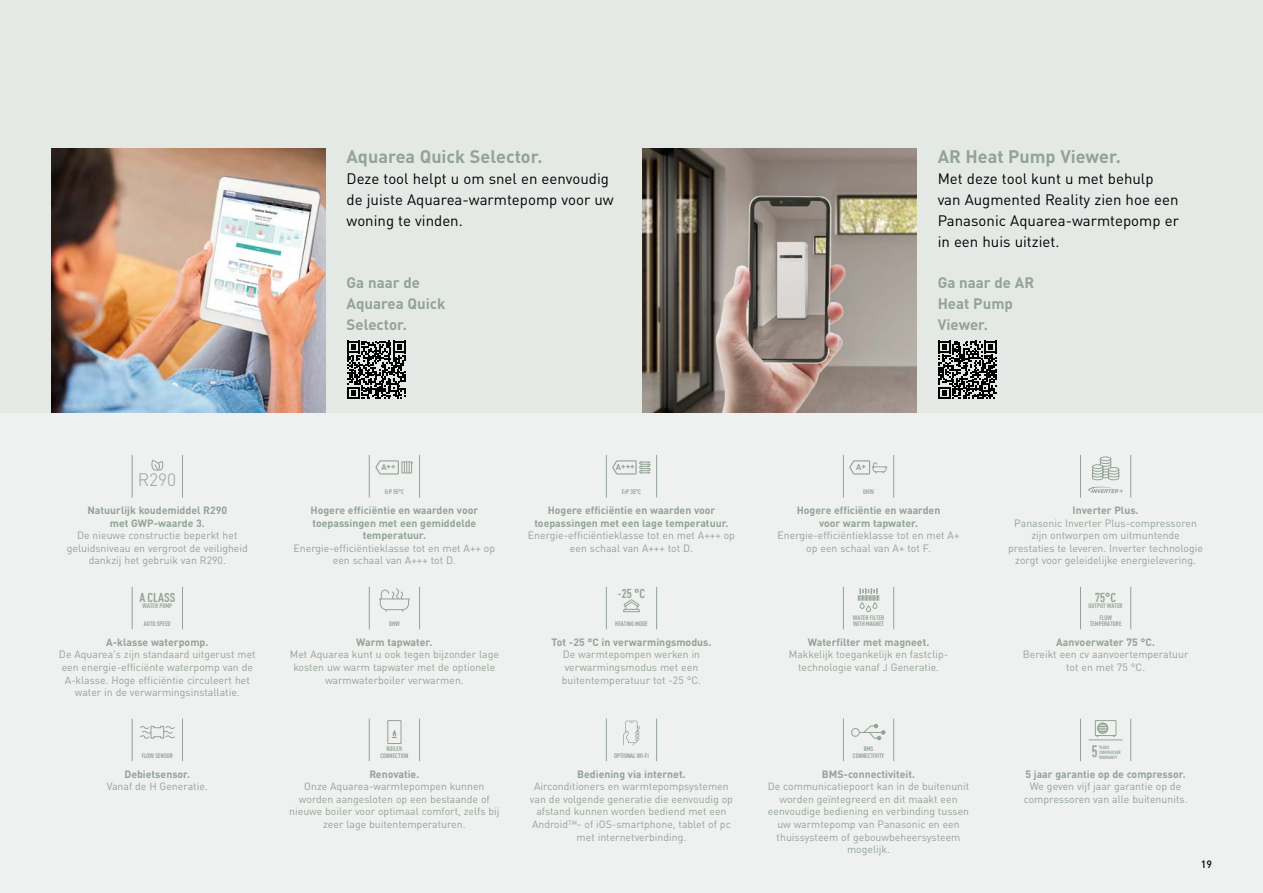
<style>
.page{position:relative;width:1263px;height:893px;background:#eef1ef}
.page>*{position:absolute;margin:0;border:0;box-sizing:border-box;transform-origin:0 0}
.t1{font:700 18px "DIN Pro";color:#93a396}
.t2{font:300 17.55px "DIN";color:#93a396}
.t3{font:700 16.05px "DIN Cond";color:#93a396;scale:.9 1}
.t4{font:15px/21px "DIN Pro";color:#000}
.t5{font:700 15px/21px "DIN Pro";color:#93a396}
.t6{font:700 12.75px "DIN Cond";color:#93a396}
.t7{font:10.5px/12.6px "DIN Pro";color:#93a396;text-align:center}
.t8{font:700 10.5px/12.6px "DIN Pro";color:#93a396;text-align:center}
.t9{font:500 10.5px "DIN Pro";color:#000}
.t10{font:700 8.25px "DIN";color:#93a396}
.t11{font:700 6.45px/6.3px "DIN Cond";color:#93a396;text-align:center}
.t12{font:700 4.65px/4.9px "DIN Cond";color:#93a396}
</style>
<div class="page">
<div style="left:0;top:0;width:1263px;height:412px;background:#e5e9e6"></div>
<img style="left:51px;top:149px;width:274px;height:263px">
<img style="left:642px;top:149px;width:274px;height:263px">
<svg style="left:151px;top:460px;width:12px;height:11px"></svg>
<hr style="left:132px;top:455px;width:1px;height:42px;background:#93a396">
<hr style="left:182px;top:455px;width:1px;height:42px;background:#93a396">
<hr style="left:132px;top:587px;width:1px;height:42px;background:#93a396">
<hr style="left:182px;top:587px;width:1px;height:42px;background:#93a396">
<svg style="left:140px;top:725px;width:35px;height:14px"></svg>
<hr style="left:132px;top:719px;width:1px;height:42px;background:#93a396">
<hr style="left:182px;top:719px;width:1px;height:42px;background:#93a396">
<svg style="left:612px;top:460px;width:39px;height:15px"></svg>
<hr style="left:606px;top:455px;width:1px;height:42px;background:#93a396">
<hr style="left:656px;top:455px;width:1px;height:42px;background:#93a396">
<svg style="left:623px;top:599px;width:17px;height:13px"></svg>
<hr style="left:606px;top:587px;width:1px;height:42px;background:#93a396">
<hr style="left:656px;top:587px;width:1px;height:42px;background:#93a396">
<svg style="left:623px;top:721px;width:17px;height:24px"></svg>
<hr style="left:606px;top:719px;width:1px;height:42px;background:#93a396">
<hr style="left:656px;top:719px;width:1px;height:42px;background:#93a396">
<svg style="left:375px;top:460px;width:38px;height:15px"></svg>
<hr style="left:369px;top:455px;width:1px;height:42px;background:#93a396">
<hr style="left:419px;top:455px;width:1px;height:42px;background:#93a396">
<svg style="left:379px;top:588px;width:31px;height:24px"></svg>
<hr style="left:369px;top:587px;width:1px;height:42px;background:#93a396">
<hr style="left:419px;top:587px;width:1px;height:42px;background:#93a396">
<div style="left:387px;top:720px;width:14px;height:24px;border:1px solid #93a396"></div>
<svg style="left:392px;top:730px;width:5px;height:8px"></svg>
<hr style="left:369px;top:719px;width:1px;height:42px;background:#93a396">
<hr style="left:419px;top:719px;width:1px;height:42px;background:#93a396">
<svg style="left:849px;top:460px;width:39px;height:15px"></svg>
<hr style="left:843px;top:455px;width:1px;height:42px;background:#93a396">
<hr style="left:893px;top:455px;width:1px;height:42px;background:#93a396">
<svg style="left:858px;top:589px;width:21px;height:23px"></svg>
<hr style="left:843px;top:587px;width:1px;height:42px;background:#93a396">
<hr style="left:893px;top:587px;width:1px;height:42px;background:#93a396">
<div style="left:851px;top:728px;width:9px;height:9px;border:1px solid #93a396;border-radius:50%"></div>
<svg style="left:859px;top:724px;width:26px;height:16px"></svg>
<hr style="left:843px;top:719px;width:1px;height:42px;background:#93a396">
<hr style="left:893px;top:719px;width:1px;height:42px;background:#93a396">
<svg style="left:1088px;top:487px;width:35px;height:6px"></svg>
<svg style="left:1092px;top:456px;width:27px;height:25px"></svg>
<hr style="left:1080px;top:455px;width:1px;height:42px;background:#93a396">
<hr style="left:1130px;top:455px;width:1px;height:42px;background:#93a396">
<hr style="left:1080px;top:587px;width:1px;height:42px;background:#93a396">
<hr style="left:1130px;top:587px;width:1px;height:42px;background:#93a396">
<hr style="left:1089px;top:740px;width:34px;height:1px;background:#93a396">
<svg style="left:1094px;top:720px;width:23px;height:17px"></svg>
<div style="left:1097px;top:723px;width:11px;height:10px;border:1px solid #93a396;border-radius:50%"></div>
<div style="left:1097px;top:723px;width:11px;height:11px;border:1px solid #93a396;border-radius:50%"></div>
<hr style="left:1080px;top:719px;width:1px;height:42px;background:#93a396">
<hr style="left:1130px;top:719px;width:1px;height:42px;background:#93a396">
<svg style="left:347px;top:341px;width:58px;height:58px"></svg>
<svg style="left:938px;top:341px;width:58px;height:58px"></svg>
<h1 class="t1" style="left:347px;top:142px;width:198px">Aquarea Quick Selector.</h1>
<h3 class="t4" style="left:347px;top:167px;width:269px">Deze tool helpt u om snel en eenvoudig de juiste Aquarea-warmtepomp voor uw woning te vinden.</h3>
<h1 class="t1" style="left:938px;top:142px;width:185px">AR Heat Pump Viewer.</h1>
<h3 class="t4" style="left:938px;top:167px;width:243px">Met deze tool kunt u met behulp van Augmented Reality zien hoe een<br>Panasonic Aquarea-warmtepomp er in een huis uitziet.</h3>
<h3 class="t5" style="left:347px;top:271px;width:100px">Ga naar de<br>Aquarea Quick<br>Selector.</h3>
<h3 class="t5" style="left:938px;top:271px;width:98px">Ga naar de AR<br>Heat Pump<br>Viewer.</h3>
<p class="t10" style="left:381px;top:461px;width:16px">A++</p>
<p class="t10" style="left:616px;top:461px;width:20px">A+++</p>
<p class="t10" style="left:856px;top:461px;width:11px">A+</p>
<h2 class="t2" style="left:138px;top:469px;width:40px">R290</h2>
<p class="t11" style="left:385px;top:488px;width:21px">ErP 55°C</p>
<p class="t11" style="left:622px;top:488px;width:21px">ErP 35°C</p>
<p class="t11" style="left:863px;top:488px;width:12px">DHW</p>
<p class="t8" style="left:87px;top:503px;width:141px">Natuurlijk koudemiddel R290 met GWP-waarde 3.</p>
<p class="t7" style="left:67px;top:528px;width:183px">De nieuwe constructie beperkt het geluidsniveau en vergroot de veiligheid dankzij het gebruik van R290.</p>
<p class="t8" style="left:311px;top:503px;width:169px">Hogere efficiëntie en waarden voor toepassingen met een gemiddelde temperatuur.</p>
<p class="t7" style="left:294px;top:541px;width:203px">Energie-efficiëntieklasse tot en met A++ op een schaal van A+++ tot D.</p>
<p class="t8" style="left:534px;top:503px;width:196px">Hogere efficiëntie en waarden voor toepassingen met een lage temperatuur.</p>
<p class="t7" style="left:528px;top:528px;width:208px">Energie-efficiëntieklasse tot en met A+++ op een schaal van A+++ tot D.</p>
<p class="t8" style="left:797px;top:503px;width:145px">Hogere efficiëntie en waarden voor warm tapwater.</p>
<p class="t7" style="left:778px;top:528px;width:183px">Energie-efficiëntieklasse tot en met A+ op een schaal van A+ tot F.</p>
<p class="t8" style="left:1072px;top:503px;width:67px">Inverter Plus.</p>
<p class="t7" style="left:1008px;top:516px;width:196px">Panasonic Inverter Plus-compressoren zijn ontworpen om uitmuntende prestaties te leveren. Inverter technologie zorgt voor geleidelijke energielevering.</p>
<p class="t6" style="left:139px;top:590px;width:37px">A CLASS</p>
<p class="t11" style="left:142px;top:603px;width:31px">WATER PUMP</p>
<p class="t6" style="left:618px;top:585px;width:29px">-25 °C</p>
<p class="t6" style="left:1095px;top:590px;width:23px">75°C</p>
<p class="t11" style="left:1088px;top:603px;width:36px">OUTPUT WATER</p>
<p class="t11" style="left:144px;top:620px;width:28px">AUTO SPEED</p>
<p class="t11" style="left:389px;top:620px;width:12px">DHW</p>
<p class="t11" style="left:615px;top:620px;width:34px">HEATING MODE</p>
<p class="t11" style="left:853px;top:614px;width:33px;text-align:left">WATER FILTER<br>WITH MAGNET</p>
<p class="t11" style="left:1090px;top:614px;width:33px">FLOW<br>TEMPERATURE</p>
<p class="t8" style="left:106px;top:635px;width:104px">A-klasse waterpomp.</p>
<p class="t7" style="left:59px;top:648px;width:198px">De Aquarea's zijn standaard uitgerust met een energie-efficiënte waterpomp van de A-klasse. Hoge efficiëntie circuleert het water in de verwarmingsinstallatie.</p>
<p class="t8" style="left:356px;top:635px;width:78px">Warm tapwater.</p>
<p class="t7" style="left:290px;top:648px;width:211px">Met Aquarea kunt u ook tegen bijzonder lage kosten uw warm tapwater met de optionele warmwaterboiler verwarmen.</p>
<p class="t8" style="left:551px;top:635px;width:161px">Tot -25 °C in verwarmingsmodus.</p>
<p class="t7" style="left:562px;top:648px;width:141px;text-align:left">De warmtepompen werken in verwarmingsmodus met een buitentemperatuur tot -25 °C.</p>
<p class="t8" style="left:808px;top:635px;width:123px">Waterfilter met magneet.</p>
<p class="t7" style="left:789px;top:648px;width:161px">Makkelijk toegankelijk en fastclip&shy;technologie vanaf J Generatie.</p>
<p class="t8" style="left:1056px;top:635px;width:100px">Aanvoerwater 75 °C.</p>
<p class="t7" style="left:1023px;top:648px;width:167px">Bereikt een cv aanvoertemperatuur tot en met 75 °C.</p>
<p class="t11" style="left:142px;top:752px;width:33px">FLOW SENSOR</p>
<p class="t11" style="left:380px;top:746px;width:29px">BOILER<br>CONNECTION</p>
<p class="t11" style="left:614px;top:752px;width:36px">OPTIONAL WI-FI</p>
<p class="t11" style="left:853px;top:746px;width:33px">BMS<br>CONNECTIVITY</p>
<p class="t12" style="left:1099px;top:744px;width:23px">YEARS<br>COMPRESSOR</p>
<h3 class="t3" style="left:1092px;top:741px;width:8px">5</h3>
<p class="t12" style="left:1099px;top:754px;width:20px">WARRANTY</p>
<p class="t8" style="left:124px;top:767px;width:67px">Debietsensor.</p>
<p class="t7" style="left:107px;top:779px;width:103px">Vanaf de H Generatie.</p>
<p class="t8" style="left:369px;top:767px;width:51px">Renovatie.</p>
<p class="t7" style="left:289px;top:779px;width:212px">Onze Aquarea-warmtepompen kunnen worden aangesloten op een bestaande of nieuwe boiler voor optimaal comfort, zelfs bij zeer lage buitentemperaturen.</p>
<p class="t8" style="left:577px;top:767px;width:110px">Bediening via internet.</p>
<p class="t7" style="left:530px;top:779px;width:204px">Airconditioners en warmtepompsystemen van de volgende generatie die eenvoudig op afstand kunnen worden bediend met een Android™- of iOS-smartphone, tablet of pc met internetverbinding.</p>
<p class="t8" style="left:822px;top:767px;width:95px">BMS-connectiviteit.</p>
<p class="t7" style="left:768px;top:779px;width:203px">De communicatiepoort kan in de buitenunit worden geïntegreerd en dit maakt een eenvoudige bediening en verbinding tussen uw warmtepomp van Panasonic en een thuissysteem of gebouwbeheersysteem mogelijk.</p>
<p class="t8" style="left:1025px;top:767px;width:162px">5 jaar garantie op de compressor.</p>
<p class="t7" style="left:1024px;top:779px;width:165px">We geven vijf jaar garantie op de compressoren van alle buitenunits.</p>
<p class="t9" style="left:1201px;top:856px;width:13px">19</p>
</div>
